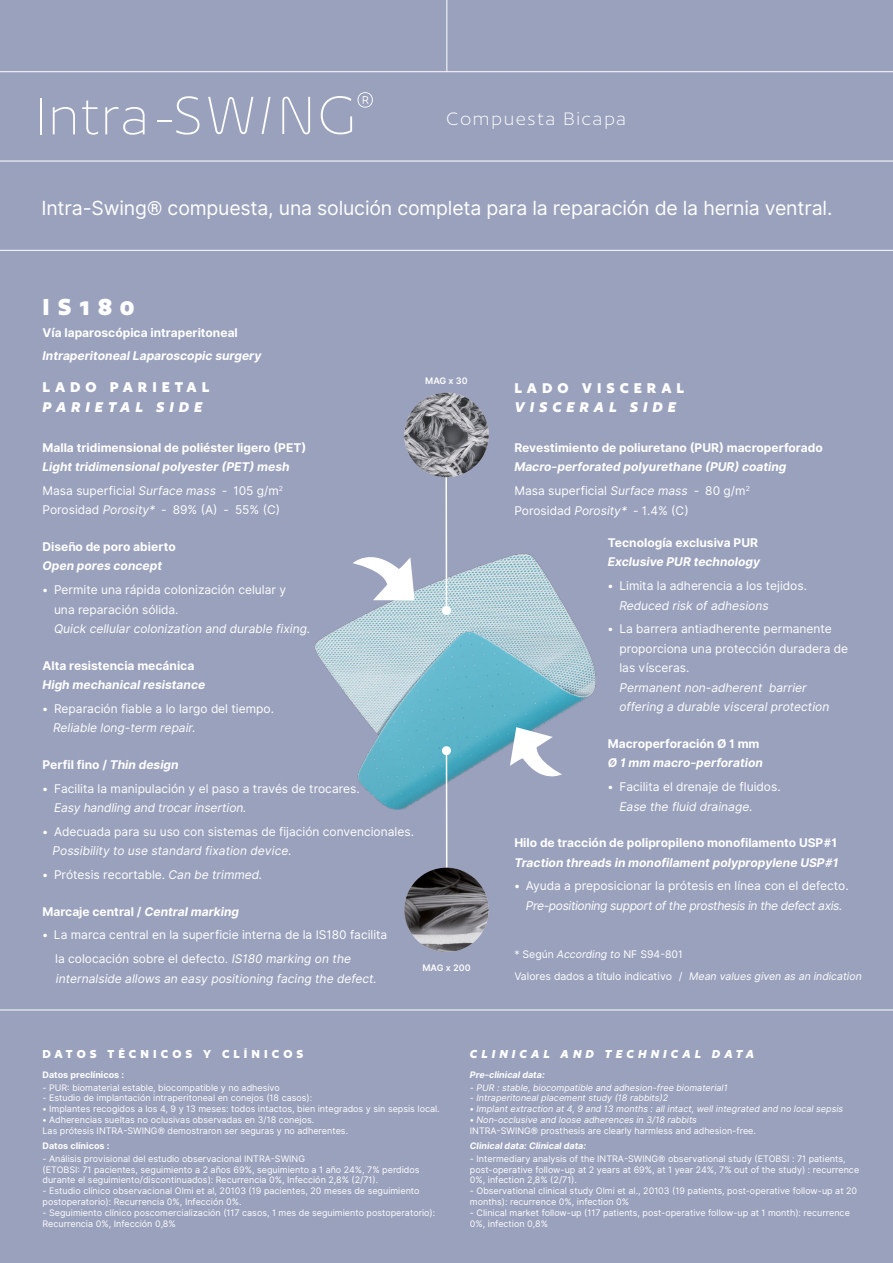
<style>
.page{position:relative;width:893px;height:1263px;background:#9aa1bc}
.page>*{position:absolute;margin:0;border:0;box-sizing:border-box;transform-origin:0 0}
.t1{font:700 27px "Author";letter-spacing:.3em;color:#fff}
.t2{font:300 21px "Author";letter-spacing:.09em;color:#fff}
.t3{font:19.5px "Inter UI";letter-spacing:-.01em;color:#fff}
.t4{font:700 16.5px "Author";letter-spacing:.3em;color:#fff}
.t5{font:italic 700 16.5px "Author";letter-spacing:.3em;color:#fff}
.t6{font:italic 700 13.5px "Author";letter-spacing:.3em;color:#fff}
.t7{font:700 13.5px "Author";letter-spacing:.3em;color:#fff}
.t8{font:12px/19.5px "Inter UI";color:#fff}
.t9{font:italic 700 12px/23.7px "Inter UI";color:#fff}
.t10{font:700 12px "Inter UI";color:#fff}
.t11{font:italic 12px/19.5px "Inter UI";color:#fff}
.t12{font:italic 12px "Inter UI";letter-spacing:-.03em;color:#fff}
.t13{font:10.5px/22.5px "Inter UI";color:#fff}
.t14{font:9px/10.8px "Inter UI";color:#fff}
.t15{font:italic 9px "Inter UI";color:#fff}
.t16{font:italic 700 9px "Inter UI";color:#fff}
.t17{font:700 9px "Inter UI";color:#fff}
.t18{font:600 9px "Inter UI";color:#fff}
.s1{font-weight:400;font-style:normal}
.s2{font-weight:400}
.s3{font-style:italic}
</style>
<div class="page">
<img style="left:315px;top:539px;width:281px;height:277px">
<svg style="left:353px;top:546px;width:62px;height:54px"></svg>
<hr style="left:445px;top:420px;width:2px;height:190px;background:#fff">
<svg style="left:441px;top:605px;width:11px;height:10px"></svg>
<hr style="left:446px;top:751px;width:2px;height:190px;background:#fff">
<svg style="left:441px;top:745px;width:11px;height:11px"></svg>
<img style="left:404px;top:868px;width:85px;height:84px;border-radius:42px">
<svg style="left:510px;top:727px;width:52px;height:58px"></svg>
<img style="left:404px;top:393px;width:85px;height:84px;border-radius:42px">
<hr style="left:40px;top:98px;width:2px;height:36px;background:#fff">
<svg style="left:53px;top:107px;width:22px;height:27px"></svg>
<svg style="left:82px;top:100px;width:16px;height:35px"></svg>
<svg style="left:105px;top:107px;width:40px;height:28px"></svg>
<svg style="left:157px;top:96px;width:42px;height:39px"></svg>
<svg style="left:208px;top:97px;width:45px;height:37px"></svg>
<svg style="left:262px;top:97px;width:9px;height:37px"></svg>
<svg style="left:282px;top:97px;width:28px;height:37px"></svg>
<svg style="left:321px;top:92px;width:52px;height:42px"></svg>
<hr style="left:0;top:71px;width:893px;height:1px;background:#fff">
<hr style="left:0;top:161px;width:893px;height:1px;background:#fff">
<hr style="left:0;top:1009px;width:893px;height:1px;background:#fff">
<hr style="left:446px;top:0;width:1px;height:72px;background:#fff">
<hr style="left:0;top:250px;width:893px;height:1px;background:#fff">
<h2 class="t2" style="left:446px;top:109px;width:181px">Compuesta Bicapa</h2>
<h3 class="t3" style="left:41px;top:194px;width:792px">Intra-Swing® compuesta, una solución completa para la reparación de la hernia ventral.</h3>
<h1 class="t1" style="left:43px;top:293px;width:93px">IS180</h1>
<h3 class="t10" style="left:43px;top:325px;width:197px">Vía laparoscópica intraperitoneal</h3>
<h3 class="t9" style="left:43px;top:344px;width:220px">Intraperitoneal Laparoscopic surgery</h3>
<h3 class="t4" style="left:43px;top:379px;width:168px">LADO PARIETAL</h3>
<h3 class="t5" style="left:43px;top:399px;width:161px">PARIETAL SIDE</h3>
<h3 class="t10" style="left:43px;top:439px;width:265px">Malla tridimensional de poliéster ligero (PET)</h3>
<h3 class="t9" style="left:43px;top:455px;width:249px">Light tridimensional polyester (PET) mesh<br><span class="s1">Masa superficial</span> <span class="s2">Surface mass -</span> <span class="s1">105 g/m</span><sup>2</sup></h3>
<h3 class="t8" style="left:43px;top:500px;width:239px">Porosidad <span class="s3">Porosity*</span> - 89% (A) - 55% (C)</h3>
<h3 class="t10" style="left:43px;top:538px;width:135px">Diseño de poro abierto</h3>
<h3 class="t9" style="left:43px;top:555px;width:121px">Open pores concept</h3>
<h3 class="t8" style="left:54px;top:580px;width:234px;text-indent:-11px">• Permite una rápida colonización celular y una reparación sólida.</h3>
<h3 class="t11" style="left:54px;top:619px;width:258px">Quick cellular colonization and durable fixing.</h3>
<h3 class="t10" style="left:43px;top:657px;width:153px">Alta resistencia mecánica</h3>
<h3 class="t9" style="left:43px;top:673px;width:164px">High mechanical resistance</h3>
<h3 class="t8" style="left:43px;top:699px;width:233px">• Reparación fiable a lo largo del tiempo.</h3>
<h3 class="t11" style="left:53px;top:718px;width:144px">Reliable long-term repair.</h3>
<h3 class="t10" style="left:43px;top:756px;width:138px">Perfil fino / <span class="s3">Thin design</span></h3>
<h3 class="t8" style="left:43px;top:779px;width:319px">• Facilita la manipulación y el paso a través de trocares.</h3>
<h3 class="t11" style="left:54px;top:798px;width:194px">Easy handling and trocar insertion.</h3>
<h3 class="t8" style="left:43px;top:822px;width:373px">• Adecuada para su uso con sistemas de fijación convencionales.</h3>
<h3 class="t11" style="left:53px;top:841px;width:241px">Possibility to use standard fixation device.</h3>
<h3 class="t8" style="left:43px;top:865px;width:221px">• Prótesis recortable. <span class="s3">Can be trimmed.</span></h3>
<h3 class="t10" style="left:43px;top:903px;width:198px">Marcaje central / <span class="s3">Central marking</span></h3>
<h3 class="t8" style="left:55px;top:923px;width:334px;line-height:23.7px;text-indent:-13px">• La marca central en la superficie interna de la IS180 facilita la colocación sobre el defecto. <span class="s3">IS180 marking on the</span></h3>
<h3 class="t11" style="left:56px;top:969px;width:322px">internalside allows an easy positioning facing the defect.</h3>
<p class="t18" style="left:425px;top:374px;width:44px">MAG x 30</p>
<p class="t18" style="left:422px;top:961px;width:50px">MAG x 200</p>
<h3 class="t4" style="left:514px;top:379px;width:171px">LADO VISCERAL</h3>
<h3 class="t5" style="left:514px;top:399px;width:163px">VISCERAL SIDE</h3>
<h3 class="t10" style="left:514px;top:439px;width:310px">Revestimiento de poliuretano (PUR) macroperforado</h3>
<h3 class="t9" style="left:514px;top:456px;width:274px">Macro-perforated polyurethane (PUR) coating<br><span class="s1">Masa superficial</span> <span class="s2">Surface mass -</span> <span class="s1">80 g/m</span><sup>2</sup></h3>
<h3 class="t8" style="left:514px;top:501px;width:176px">Porosidad <span class="s3">Porosity*</span> - 1.4% (C)</h3>
<h3 class="t10" style="left:608px;top:534px;width:152px">Tecnología exclusiva PUR</h3>
<h3 class="t9" style="left:608px;top:551px;width:154px">Exclusive PUR technology</h3>
<h3 class="t8" style="left:608px;top:576px;width:201px">• Limita la adherencia a los tejidos.</h3>
<h3 class="t11" style="left:619px;top:596px;width:151px">Reduced risk of adhesions</h3>
<h3 class="t8" style="left:619px;top:619px;width:230px;text-indent:-11px">• La barrera antiadherente permanente proporciona una protección duradera de las vísceras.</h3>
<h3 class="t11" style="left:619px;top:678px;width:211px">Permanent non-adherent barrier offering a durable visceral protection</h3>
<h3 class="t10" style="left:608px;top:735px;width:153px">Macroperforación Ø 1 mm</h3>
<h3 class="t9" style="left:608px;top:752px;width:157px">Ø 1 mm macro-perforation</h3>
<h3 class="t8" style="left:608px;top:777px;width:174px">• Facilita el drenaje de fluidos.</h3>
<h3 class="t11" style="left:619px;top:797px;width:135px">Ease the fluid drainage.</h3>
<h3 class="t10" style="left:514px;top:834px;width:324px">Hilo de tracción de polipropileno monofilamento USP#1</h3>
<h3 class="t9" style="left:514px;top:851px;width:326px">Traction threads in monofilament polypropylene USP#1</h3>
<h3 class="t8" style="left:514px;top:876px;width:336px">• Ayuda a preposicionar la prótesis en línea con el defecto.</h3>
<h3 class="t12" style="left:526px;top:897px;width:318px">Pre-positioning support of the prosthesis in the defect axis.</h3>
<p class="t13" style="left:514px;top:943px;width:349px">* Según <span class="s3">According to</span> NF S94-801<br>Valores dados a título indicativo / <span class="s3">Mean values given as an indication</span></p>
<h3 class="t7" style="left:43px;top:1047px;width:262px">DATOS TÉCNICOS Y CLÍNICOS</h3>
<p class="t17" style="left:43px;top:1068px;width:83px">Datos preclínicos :</p>
<p class="t14" style="left:43px;top:1082px;width:239px">- PUR: biomaterial estable, biocompatible y no adhesivo</p>
<p class="t14" style="left:43px;top:1093px;width:271px">- Estudio de implantación intraperitoneal en conejos (18 casos):</p>
<p class="t14" style="left:43px;top:1104px;width:399px"><span class="s3">•</span> Implantes recogidos a los 4, 9 y 13 meses: todos intactos, bien integrados y sin sepsis local.</p>
<p class="t14" style="left:43px;top:1114px;width:307px"><span class="s3">•</span> Adherencias sueltas no oclusivas observadas en 3/18 conejos.<br>Las prótesis INTRA-SWING® demostraron ser seguras y no adherentes.</p>
<p class="t17" style="left:43px;top:1139px;width:68px">Datos clínicos :</p>
<p class="t14" style="left:43px;top:1153px;width:378px">- Análisis provisional del estudio observacional INTRA-SWING<br>(ETOBSI: 71 pacientes, seguimiento a 2 años 69%, seguimiento a 1 año 24%, 7% perdidos durante el seguimiento/discontinuados): Recurrencia 0%, Infección 2,8% (2/71).</p>
<p class="t14" style="left:43px;top:1186px;width:379px">- Estudio clínico observacional Olmi et al, 20103 (19 pacientes, 20 meses de seguimiento postoperatorio): Recurrencia 0%, Infección 0%.</p>
<p class="t14" style="left:43px;top:1207px;width:394px">- Seguimiento clínico poscomercialización (117 casos, 1 mes de seguimiento postoperatorio):<br>Recurrencia 0%, Infección 0,8%</p>
<h3 class="t6" style="left:470px;top:1047px;width:286px">CLINICAL AND TECHNICAL DATA</h3>
<p class="t16" style="left:470px;top:1068px;width:76px">Pre-clinical data:</p>
<p class="t15" style="left:470px;top:1081px;width:259px">- PUR : stable, biocompatible and adhesion-free biomaterial1</p>
<p class="t15" style="left:470px;top:1092px;width:200px">- Intraperitoneal placement study (18 rabbits)2</p>
<p class="t15" style="left:470px;top:1102px;width:375px">• Implant extraction at 4, 9 and 13 months : all intact, well integrated and no local sepsis</p>
<p class="t15" style="left:470px;top:1113px;width:229px">• Non-occlusive and loose adherences in 3/18 rabbits</p>
<p class="t14" style="left:470px;top:1125px;width:288px">INTRA-SWING® prosthesis are clearly harmless and adhesion-free.</p>
<p class="t16" style="left:470px;top:1139px;width:118px">Clinical data: Clinical data:</p>
<p class="t14" style="left:470px;top:1153px;width:391px">- Intermediary analysis of the INTRA-SWING® observational study (ETOBSI : 71 patients, post-operative follow-up at 2 years at 69%, at 1 year 24%, 7% out of the study) : recurrence<br>0%, infection 2,8% (2/71).</p>
<p class="t14" style="left:470px;top:1186px;width:389px">- Observational clinical study Olmi et al., 20103 (19 patients, post-operative follow-up at 20 months): recurrence 0%, infection 0%</p>
<p class="t14" style="left:470px;top:1207px;width:381px">- Clinical market follow-up (117 patients, post-operative follow-up at 1 month): recurrence<br>0%, infection 0,8%</p>
</div>
